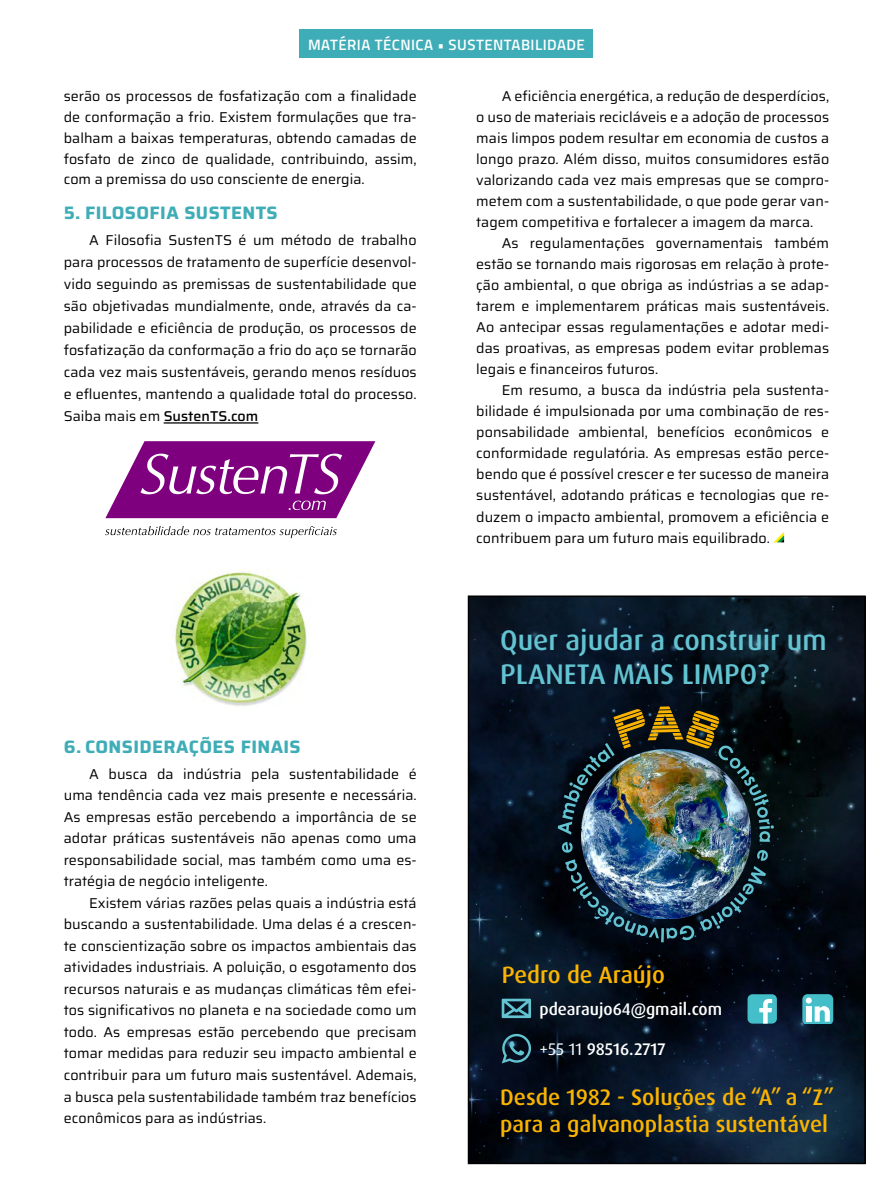
<style>
.page{position:relative;width:893px;height:1191px;background:#fff}
.page>*{position:absolute;margin:0;border:0;box-sizing:border-box;transform-origin:0 0}
.t1{font:500 28.35px/34px "Dax Pro";color:#63c3d1}
.t2{font:500 23.55px "Dax Pro";color:#fab400}
.t3{font:500 22.5px/27px "Dax Pro";color:#fab400}
.t4{font:700 18px "Saira";letter-spacing:.02em;color:#3eadb7}
.t5{font:500 16.8px "Dax Pro";color:#fff}
.t6{font:600 15px "Titillium";letter-spacing:.03em;color:#fff}
.t7{font:14.25px/21px "Saira";letter-spacing:.005em;color:#000;text-align:justify}
.s1{font-weight:500}
.s2{font-weight:400}
</style>
<div class="page">
<div style="left:299px;top:30px;width:294px;height:28px;background:#3eadb7"></div>
<hr style="left:164px;top:422px;width:94px;height:1px;background:#000">
<svg style="left:105px;top:441px;width:270px;height:77px"></svg>
<svg style="left:105px;top:526px;width:232px;height:12px"></svg>
<img style="left:172px;top:570px;width:135px;height:136px">
<svg style="left:774px;top:532px;width:10px;height:10px"></svg>
<img style="left:470px;top:597px;width:394px;height:565px">
<svg style="left:613px;top:706px;width:106px;height:37px;background:#584711"></svg>
<svg style="left:558px;top:743px;width:216px;height:199px;background:#0f212a"></svg>
<img style="left:581px;top:749px;width:169px;height:169px">
<svg style="left:502px;top:1033px;width:29px;height:30px"></svg>
<svg style="left:802px;top:994px;width:31px;height:29px"></svg>
<div style="left:747px;top:994px;width:30px;height:29px;background:#44bec8;border-radius:5px"></div>
<svg style="left:759px;top:999px;width:13px;height:24px"></svg>
<svg style="left:502px;top:998px;width:29px;height:20px"></svg>
<p class="t6" style="left:308px;top:33px;width:278px">MATÉRIA TÉCNICA • SUSTENTABILIDADE</p>
<p class="t7" style="left:64px;top:85px;width:354px">serão os processos de fosfatização com a finalidade de conformação a frio. Existem formulações que tra&shy;balham a baixas temperaturas, obtendo camadas de fosfato de zinco de qualidade, contribuindo, assim, com a premissa do uso consciente de energia.</p>
<p class="t4" style="left:64px;top:198px;width:215px">5. FILOSOFIA SUSTENTS</p>
<p class="t7" style="left:64px;top:228px;width:354px;line-height:21.9px;text-indent:26px">A Filosofia SustenTS é um método de trabalho para processos de tratamento de superfície desenvol&shy;vido seguindo as premissas de sustentabilidade que são objetivadas mundialmente, onde, através da ca&shy;pabilidade e eficiência de produção, os processos de fosfatização da conformação a frio do aço se tornarão cada vez mais sustentáveis, gerando menos resíduos e efluentes, mantendo a qualidade total do processo.<br>Saiba mais em <span class="s1">SustenTS.com</span></p>
<p class="t4" style="left:64px;top:732px;width:238px">6. CONSIDERAÇÕES FINAIS</p>
<p class="t7" style="left:64px;top:762px;width:354px;line-height:21.5px;text-indent:26px">A busca da indústria pela sustentabilidade é uma tendência cada vez mais presente e necessária.<br>As empresas estão percebendo a importância de se adotar práticas sustentáveis não apenas como uma responsabilidade social, mas também como uma es&shy;tratégia de negócio inteligente.</p>
<p class="t7" style="left:64px;top:891px;width:354px;line-height:21.5px;text-indent:26px">Existem várias razões pelas quais a indústria está buscando a sustentabilidade. Uma delas é a crescen&shy;te conscientização sobre os impactos ambientais das atividades industriais. A poluição, o esgotamento dos recursos naturais e as mudanças climáticas têm efei&shy;tos significativos no planeta e na sociedade como um todo. As empresas estão percebendo que precisam tomar medidas para reduzir seu impacto ambiental e contribuir para um futuro mais sustentável. Ademais, a busca pela sustentabilidade também traz benefícios econômicos para as indústrias.</p>
<p class="t7" style="left:476px;top:85px;width:354px;text-indent:26px">A eficiência energética, a redução de desperdícios, o uso de materiais recicláveis e a adoção de processos mais limpos podem resultar em economia de custos a longo prazo. Além disso, muitos consumidores estão valorizando cada vez mais empresas que se compro&shy;metem com a sustentabilidade, o que pode gerar van&shy;tagem competitiva e fortalecer a imagem da marca.</p>
<p class="t7" style="left:476px;top:232px;width:354px;text-indent:26px">As regulamentações governamentais também estão se tornando mais rigorosas em relação à prote&shy;ção ambiental, o que obriga as indústrias a se adap&shy;tarem e implementarem práticas mais sustentáveis.<br>Ao antecipar essas regulamentações e adotar medi&shy;das proativas, as empresas podem evitar problemas legais e financeiros futuros.</p>
<p class="t7" style="left:476px;top:379px;width:354px;text-indent:26px">Em resumo, a busca da indústria pela sustenta&shy;bilidade é impulsionada por uma combinação de res&shy;ponsabilidade ambiental, benefícios econômicos e conformidade regulatória. As empresas estão perce&shy;bendo que é possível crescer e ter sucesso de maneira sustentável, adotando práticas e tecnologias que re&shy;duzem o impacto ambiental, promovem a eficiência e contribuem para um futuro mais equilibrado.</p>
<h1 class="t1" style="left:500px;top:623px;width:328px">Quer ajudar a construir um<br>PLANETA MAIS LIMPO?</h1>
<h2 class="t2" style="left:502px;top:959px;width:165px">Pedro de Araújo</h2>
<p class="t5" style="left:539px;top:998px;width:184px">pdearaujo64@gmail.com</p>
<p class="t5" style="left:539px;top:1038px;width:128px"><span class="s2">+55 11</span> 98516.2717</p>
<h3 class="t3" style="left:500px;top:1083px;width:335px">Desde 1982 - Soluções de “A” a “Z” para a galvanoplastia sustentável</h3>
</div>
